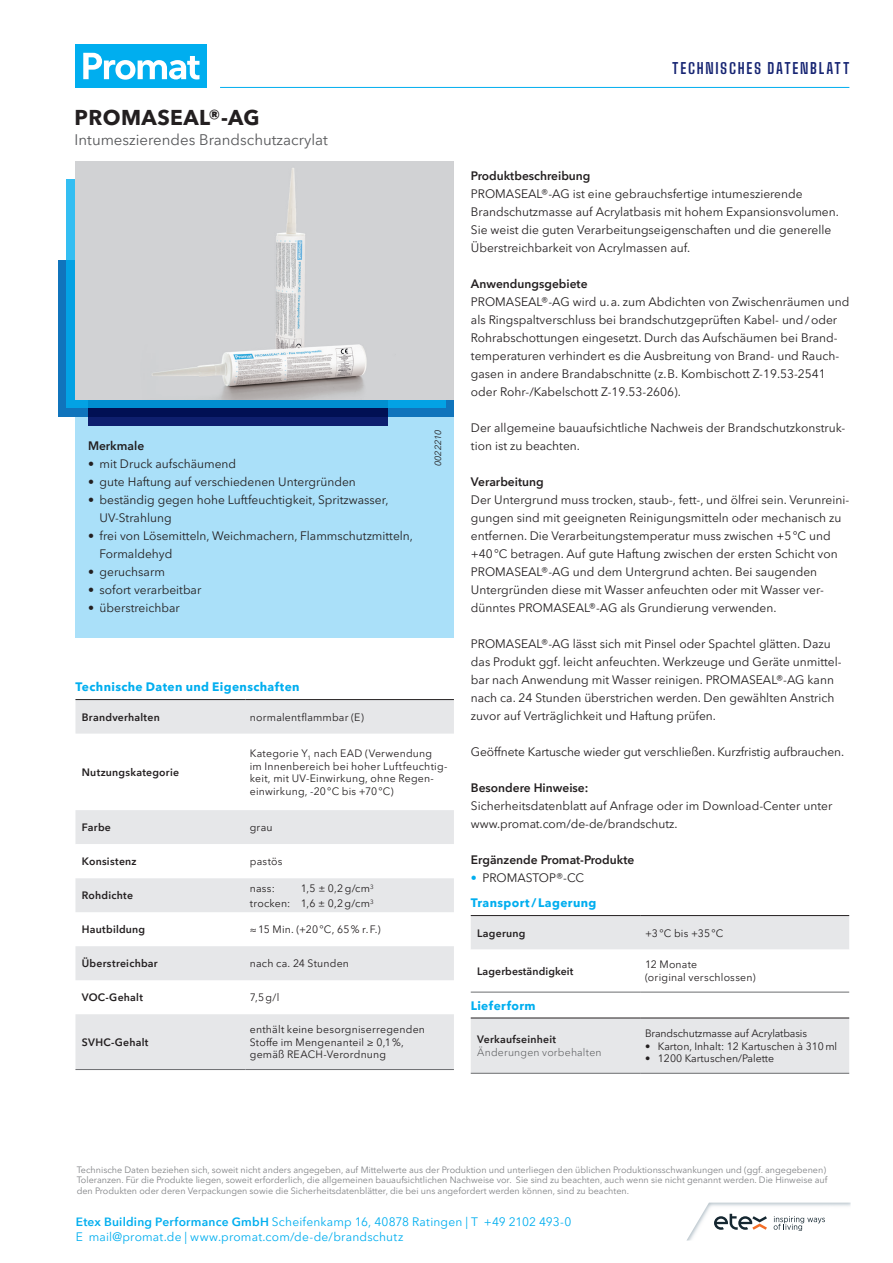
<style>
.page{position:relative;width:893px;height:1263px;background:#fff}
.page>*{position:absolute;margin:0;border:0;box-sizing:border-box;transform-origin:0 0}
.Name_14pt_schwarz{font:700 21px "Avenir Next W1 G";letter-spacing:.02em;color:#231f20}
.Sub_10pt_grau{font:15px "Avenir Next W1 G";color:#57585a}
.t1{font:700 15px "Big Shoulders Text";letter-spacing:.115em;color:#162472}
.Text-9_4_Regular_black{font:12px/18px "Avenir Next W1 G";color:#231f20}
.t2{font:12px/15px "Avenir Next W1 G";letter-spacing:.015em;color:#00aeef}
.Ü1_-_Tabelle{font:700 12px "Avenir Next W1 G";letter-spacing:.03em;color:#00aeef}
.Text-9_4_Regular_black-2{font:600 12px "Avenir Next W1 G";color:#231f20}
.Text-9_4_Regular_black-3{font:10.5px/12.6px "Avenir Next W1 G";letter-spacing:.015em;color:#231f20}
.Zwischen_Ü2___grau{font:600 10.5px "Avenir Next W1 G";letter-spacing:.02em;color:#231f20}
.Zwischen_Ü2___grau-2{font:300 10.5px/12.6px "Avenir Next W1 G";letter-spacing:.02em;color:#57585a}
.Text-9_4_Regular_black-4{font:10.5px "Avenir Next W1 G";letter-spacing:-.015em;color:#231f20}
.Text-9_4_Regular_black-5{font:9px/10.8px "Avenir Next W1 G";color:#808285}
.t3{font:italic 9px "Avenir Next";color:#231f20}
.s1{font-weight:600}
.s2{color:#00aeef}
.s3{font-weight:600;color:#231f20}
.s4{font-family:"Avenir Next";font-weight:600}
</style>
<div class="page">
<svg style="left:687px;top:1202px;width:164px;height:38px"></svg>
<hr style="left:220px;top:87px;width:629px;height:1px;background:#00aeef">
<div style="left:75px;top:45px;width:132px;height:43px;background:#00aeef"></div>
<svg style="left:83px;top:53px;width:116px;height:27px"></svg>
<div style="left:75px;top:409px;width:379px;height:229px;background:#aae0f9"></div>
<div style="left:58px;top:260px;width:396px;height:157px;background:#1074bc"></div>
<svg style="left:88px;top:408px;width:300px;height:18px;background:#071761"></svg>
<svg style="left:66px;top:179px;width:379px;height:229px;background:#089cdc"></svg>
<img style="left:75px;top:162px;width:378px;height:238px">
<svg style="left:75px;top:700px;width:379px;height:369px;fill:#e6e7e9"></svg>
<svg style="left:75px;top:844px;width:379px;height:34px"></svg>
<hr style="left:75px;top:699px;width:171px;height:1px;background:#231f20">
<hr style="left:246px;top:699px;width:208px;height:1px;background:#231f20">
<hr style="left:75px;top:1069px;width:171px;height:1px;background:#6c6d70">
<hr style="left:246px;top:1069px;width:208px;height:1px;background:#6c6d70">
<div style="left:471px;top:1018px;width:378px;height:55px;background:#e6e7e9"></div>
<hr style="left:471px;top:1073px;width:170px;height:1px;background:#6c6d70">
<hr style="left:641px;top:1073px;width:208px;height:1px;background:#6c6d70">
<hr style="left:471px;top:1017px;width:170px;height:1px;background:#231f20">
<hr style="left:641px;top:1017px;width:208px;height:1px;background:#231f20">
<svg style="left:471px;top:916px;width:378px;height:76px"></svg>
<hr style="left:471px;top:992px;width:170px;height:1px;background:#6c6d70">
<hr style="left:641px;top:992px;width:208px;height:1px;background:#6c6d70">
<hr style="left:471px;top:915px;width:170px;height:1px;background:#231f20">
<hr style="left:641px;top:915px;width:208px;height:1px;background:#231f20">
<p class="Name_14pt_schwarz" style="left:75px;top:101px;width:187px">PROMASEAL®-AG</p>
<p class="Sub_10pt_grau" style="left:75px;top:127px;width:255px">Intumeszierendes Brandschutzacrylat</p>
<p class="Text-9_4_Regular_black-2" style="left:88px;top:436px;width:58px">Merkmale</p>
<p class="Text-9_4_Regular_black" style="left:88px;top:454px;width:150px">• mit Druck aufschäumend</p>
<p class="Text-9_4_Regular_black" style="left:88px;top:472px;width:269px">• gute Haftung auf verschiedenen Untergründen</p>
<p class="Text-9_4_Regular_black" style="left:100px;top:490px;width:291px;text-indent:-12px">• beständig gegen hohe Luftfeuchtigkeit, Spritzwasser,<br>UV-Strahlung</p>
<p class="Text-9_4_Regular_black" style="left:100px;top:526px;width:315px;text-indent:-12px">• frei von Lösemitteln, Weichmachern, Flammschutzmitteln,<br>Formaldehyd</p>
<p class="Text-9_4_Regular_black" style="left:88px;top:562px;width:78px">• geruchsarm</p>
<p class="Text-9_4_Regular_black" style="left:88px;top:580px;width:115px">• sofort verarbeitbar</p>
<p class="Text-9_4_Regular_black" style="left:88px;top:598px;width:93px">• überstreichbar</p>
<p class="t3" style="left:430px;top:466px;width:38px;rotate:-90deg">0022210</p>
<p class="Ü1_-_Tabelle" style="left:75px;top:677px;width:226px">Technische Daten und Eigenschaften</p>
<p class="Zwischen_Ü2___grau" style="left:82px;top:709px;width:79px">Brandverhalten</p>
<p class="Text-9_4_Regular_black-3" style="left:250px;top:710px;width:116px">normalentflammbar (E)</p>
<p class="Zwischen_Ü2___grau" style="left:82px;top:764px;width:99px">Nutzungskategorie</p>
<p class="Text-9_4_Regular_black-3" style="left:250px;top:746px;width:199px">Kategorie Y<sub>1</sub> nach EAD (Verwendung<br>im Innenbereich bei hoher Luftfeuchtig&shy;keit, mit UV-Einwirkung, ohne Regen&shy;einwirkung, -20°C bis +70°C)</p>
<p class="Zwischen_Ü2___grau" style="left:82px;top:819px;width:31px">Farbe</p>
<p class="Text-9_4_Regular_black-3" style="left:250px;top:820px;width:24px">grau</p>
<p class="Zwischen_Ü2___grau" style="left:82px;top:853px;width:56px">Konsistenz</p>
<p class="Text-9_4_Regular_black-3" style="left:250px;top:854px;width:34px">pastös</p>
<p class="Zwischen_Ü2___grau" style="left:82px;top:887px;width:53px">Rohdichte</p>
<p class="Text-9_4_Regular_black-3" style="left:250px;top:880px;width:125px;line-height:15px;text-align:right">1,5 ± 0,2g/cm<sup>3<br></sup>trocken: 1,6 ± 0,2g/cm<sup>3</sup></p>
<p class="Text-9_4_Regular_black-3" style="left:250px;top:881px;width:27px">nass:</p>
<p class="Zwischen_Ü2___grau" style="left:82px;top:921px;width:65px">Hautbildung</p>
<p class="Text-9_4_Regular_black-3" style="left:250px;top:922px;width:132px">≈15 Min. (+20°C, 65% r.F.)</p>
<p class="Zwischen_Ü2___grau" style="left:82px;top:955px;width:77px">Überstreichbar</p>
<p class="Text-9_4_Regular_black-3" style="left:250px;top:956px;width:101px">nach ca. 24 Stunden</p>
<p class="Zwischen_Ü2___grau" style="left:82px;top:989px;width:63px">VOC-Gehalt</p>
<p class="Text-9_4_Regular_black-3" style="left:250px;top:990px;width:31px">7,5g/l</p>
<p class="Zwischen_Ü2___grau" style="left:82px;top:1034px;width:68px">SVHC-Gehalt</p>
<p class="Text-9_4_Regular_black-3" style="left:250px;top:1022px;width:177px">enthält keine besorgniserregenden<br>Stoffe im Mengenanteil ≥ 0,1%, gemäß REACH-Verordnung</p>
<p class="t1" style="left:672px;top:58px;width:179px">TECHNISCHES DATENBLATT</p>
<p class="Text-9_4_Regular_black" style="left:471px;top:166px;width:369px"><span class="s1">Produktbeschreibung<br></span>PROMASEAL®-AG ist eine gebrauchsfertige intumeszierende Brandschutzmasse auf Acrylatbasis mit hohem Expansionsvolumen.<br>Sie weist die guten Verarbeitungseigenschaften und die generelle Überstreichbarkeit von Acrylmassen auf.</p>
<p class="Text-9_4_Regular_black" style="left:471px;top:274px;width:380px"><span class="s1">Anwendungsgebiete<br></span>PROMASEAL®-AG wird u.a. zum Abdichten von Zwischenräumen und als Ringspaltverschluss bei brandschutzgeprüften Kabel- und/oder Rohrabschottungen eingesetzt. Durch das Aufschäumen bei Brand&shy;temperaturen verhindert es die Ausbreitung von Brand- und Rauch&shy;gasen in andere Brandabschnitte (z.B. Kombischott Z-19.53-2541 oder Rohr-/Kabelschott Z-19.53-2606).</p>
<p class="Text-9_4_Regular_black" style="left:471px;top:418px;width:376px">Der allgemeine bauaufsichtliche Nachweis der Brandschutzkonstruk&shy;tion ist zu beachten.</p>
<p class="Text-9_4_Regular_black" style="left:471px;top:472px;width:380px"><span class="s1">Verarbeitung<br></span>Der Untergrund muss trocken, staub-, fett-, und ölfrei sein. Verunreini&shy;gungen sind mit geeigneten Reinigungsmitteln oder mechanisch zu entfernen. Die Verarbeitungstemperatur muss zwischen +5°C und +40°C betragen. Auf gute Haftung zwischen der ersten Schicht von PROMASEAL®-AG und dem Untergrund achten. Bei saugenden Untergründen diese mit Wasser anfeuchten oder mit Wasser ver&shy;dünntes PROMASEAL®-AG als Grundierung verwenden.</p>
<p class="Text-9_4_Regular_black" style="left:471px;top:634px;width:372px">PROMASEAL®-AG lässt sich mit Pinsel oder Spachtel glätten. Dazu das Produkt ggf. leicht anfeuchten. Werkzeuge und Geräte unmittel&shy;bar nach Anwendung mit Wasser reinigen. PROMASEAL®-AG kann nach ca. 24 Stunden überstrichen werden. Den gewählten Anstrich zuvor auf Verträglichkeit und Haftung prüfen.</p>
<p class="Text-9_4_Regular_black" style="left:471px;top:742px;width:375px">Geöffnete Kartusche wieder gut verschließen. Kurzfristig aufbrauchen.</p>
<p class="Text-9_4_Regular_black" style="left:471px;top:778px;width:363px"><span class="s1">Besondere Hinweise:<br></span>Sicherheitsdatenblatt auf Anfrage oder im Download-Center unter www.promat.com/de-de/brandschutz.</p>
<p class="Text-9_4_Regular_black-2" style="left:471px;top:850px;width:165px">Ergänzende Promat-Produkte</p>
<p class="Text-9_4_Regular_black" style="left:471px;top:868px;width:115px"><span class="s2">•</span> PROMASTOP®-CC</p>
<p class="Ü1_-_Tabelle" style="left:471px;top:893px;width:127px">Transport / Lagerung</p>
<p class="Zwischen_Ü2___grau" style="left:477px;top:925px;width:50px">Lagerung</p>
<p class="Text-9_4_Regular_black-3" style="left:645px;top:926px;width:80px">+3°C bis +35°C</p>
<p class="Zwischen_Ü2___grau" style="left:477px;top:962px;width:98px">Lagerbeständigkeit</p>
<p class="Text-9_4_Regular_black-3" style="left:645px;top:957px;width:112px">12 Monate<br>(original verschlossen)</p>
<p class="Ü1_-_Tabelle" style="left:471px;top:996px;width:66px">Lieferform</p>
<p class="Zwischen_Ü2___grau-2" style="left:477px;top:1032px;width:126px"><span class="s3">Verkaufseinheit<br></span>Änderungen vorbehalten</p>
<p class="Text-9_4_Regular_black-4" style="left:645px;top:1025px;width:164px">Brandschutzmasse auf Acrylatbasis</p>
<p class="Text-9_4_Regular_black-3" style="left:645px;top:1039px;width:194px">• Karton, Inhalt: 12 Kartuschen à 310ml</p>
<p class="Text-9_4_Regular_black-3" style="left:645px;top:1051px;width:131px">• 1200 Kartuschen/Palette</p>
<p class="Text-9_4_Regular_black-5" style="left:77px;top:1163px;width:752px">Technische Daten beziehen sich, soweit nicht anders angegeben, auf Mittelwerte aus der Produktion und unterliegen den üblichen Produktionsschwankungen und (ggf. angegebenen)<br>Toleranzen. Für die Produkte liegen, soweit erforderlich, die allgemeinen bauaufsichtlichen Nachweise vor. Sie sind zu beachten, auch wenn sie nicht genannt werden. Die Hinweise auf den Produkten oder deren Verpackungen sowie die Sicherheitsdatenblätter, die bei uns angefordert werden können, sind zu beachten.</p>
<p class="t2" style="left:76px;top:1213px;width:497px"><span class="s4">Etex Building Performance GmbH</span> Scheifenkamp 16, 40878 Ratingen | T +49 2102 493-0<br>E mail@promat.de | www.promat.com/de-de/brandschutz</p>
</div>
